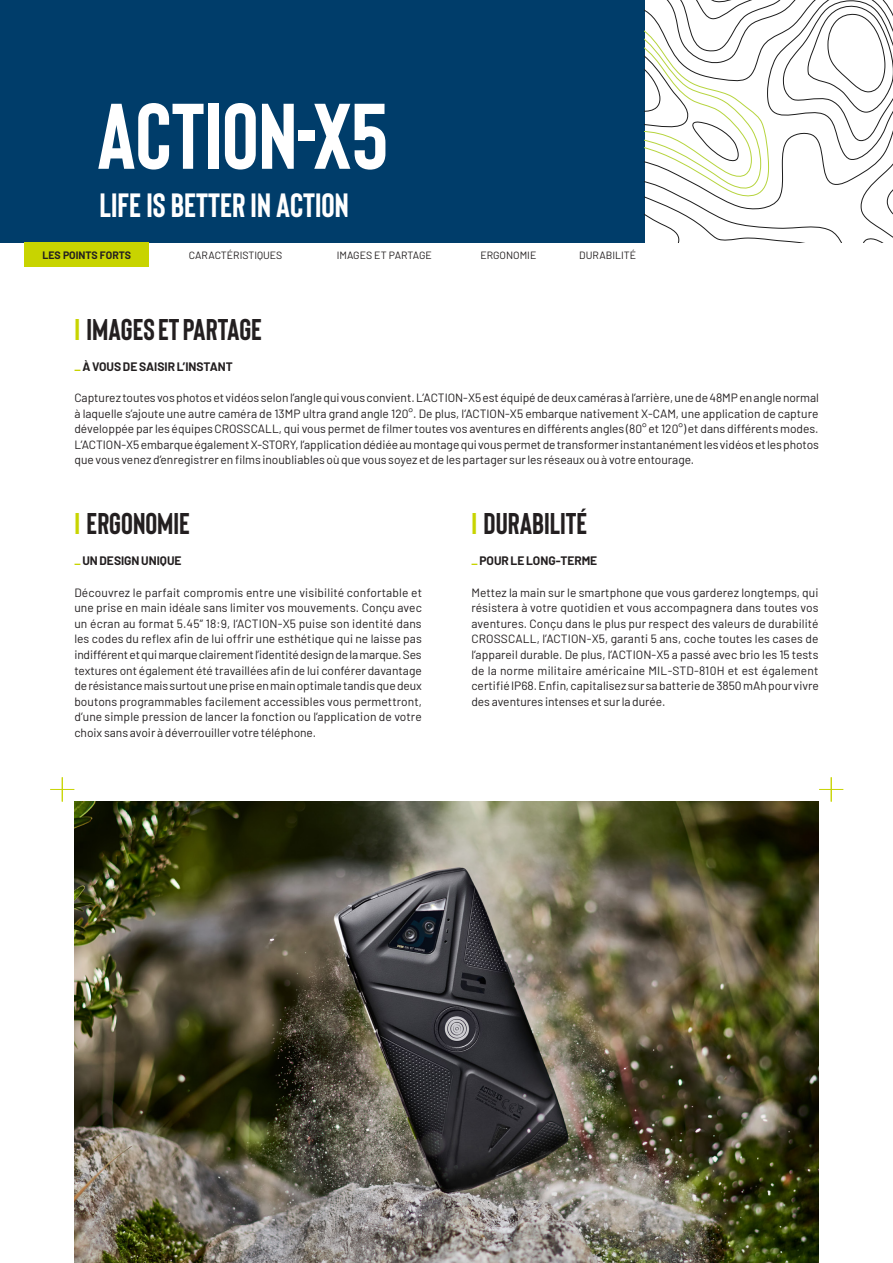
<style>
.page{position:relative;width:893px;height:1263px;background:#fff}
.page>*{position:absolute;margin:0;border:0;box-sizing:border-box;transform-origin:0 0}
.t1{font:700 92.85px "Bison";color:#fff}
.t2{font:700 33.6px "Bison";color:#fff}
.t3{font:700 30px "Bison";color:#231f20}
.t4{font:12px/15.6px "Barlow";color:#231f20;text-align:justify}
.t5{font:700 12px "Barlow";color:#231f20}
.t6{font:10.5px "Barlow";color:#231f20}
.t7{font:700 10.5px "Barlow";color:#231f20}
.s1{color:#c8d400}
</style>
<div class="page">
<div style="left:0;top:0;width:645px;height:243px;background:#003d6a"></div>
<svg style="left:50px;top:777px;width:24px;height:24px"></svg>
<svg style="left:819px;top:777px;width:24px;height:24px"></svg>
<svg style="left:645px;top:0;width:248px;height:243px"></svg>
<img style="left:74px;top:801px;width:745px;height:462px">
<div style="left:25px;top:243px;width:124px;height:24px;background:#c8d400"></div>
<p class="t1" style="left:97px;top:78px;width:292px">ACTION-X5</p>
<p class="t2" style="left:100px;top:184px;width:251px">LIFE IS BETTER IN ACTION</p>
<p class="t7" style="left:43px;top:247px;width:90px">LES POINTS FORTS</p>
<p class="t6" style="left:189px;top:247px;width:95px">CARACTÉRISTIQUES</p>
<p class="t6" style="left:337px;top:247px;width:97px">IMAGES ET PARTAGE</p>
<p class="t6" style="left:480px;top:247px;width:57px">ERGONOMIE</p>
<p class="t6" style="left:579px;top:247px;width:58px">DURABILITÉ</p>
<p class="t3" style="left:74px;top:310px;width:189px"><span class="s1">I</span> IMAGES ET PARTAGE</p>
<p class="t5" style="left:74px;top:358px;width:160px"><span class="s1">_</span>À VOUS DE SAISIR L’INSTANT</p>
<p class="t4" style="left:74px;top:389px;width:746px">Capturez toutes vos photos et vidéos selon l’angle qui vous convient. L’ACTION-X5 est équipé de deux caméras à l’arrière, une de 48MP en angle normal à laquelle s’ajoute une autre caméra de 13MP ultra grand angle 120°. De plus, l’ACTION-X5 embarque nativement X-CAM, une application de capture développée par les équipes CROSSCALL, qui vous permet de filmer toutes vos aventures en différents angles (80° et 120°) et dans différents modes.<br>L’ACTION-X5 embarque également X-STORY, l’application dédiée au montage qui vous permet de transformer instantanément les vidéos et les photos que vous venez d’enregistrer en films inoubliables où que vous soyez et de les partager sur les réseaux ou à votre entourage.</p>
<p class="t3" style="left:74px;top:505px;width:117px"><span class="s1">I</span> ERGONOMIE</p>
<p class="t5" style="left:74px;top:552px;width:109px"><span class="s1">_</span> UN DESIGN UNIQUE</p>
<p class="t4" style="left:74px;top:583px;width:349px">Découvrez le parfait compromis entre une visibilité confortable et une prise en main idéale sans limiter vos mouvements. Conçu avec un écran au format 5.45’’ 18:9, l’ACTION-X5 puise son identité dans les codes du reflex afin de lui offrir une esthétique qui ne laisse pas indifférent et qui marque clairement l’identité design de la marque. Ses textures ont également été travaillées afin de lui conférer davantage de résistance mais surtout une prise en main optimale tandis que deux boutons programmables facilement accessibles vous permettront, d’une simple pression de lancer la fonction ou l’application de votre choix sans avoir à déverrouiller votre téléphone.</p>
<p class="t3" style="left:471px;top:505px;width:117px"><span class="s1">I</span> DURABILITÉ</p>
<p class="t5" style="left:471px;top:552px;width:127px"><span class="s1">_</span> POUR LE LONG-TERME</p>
<p class="t4" style="left:471px;top:583px;width:349px">Mettez la main sur le smartphone que vous garderez longtemps, qui résistera à votre quotidien et vous accompagnera dans toutes vos aventures. Conçu dans le plus pur respect des valeurs de durabilité CROSSCALL, l’ACTION-X5, garanti 5 ans, coche toutes les cases de l’appareil durable. De plus, l’ACTION-X5 a passé avec brio les 15 tests de la norme militaire américaine MIL-STD-810H et est également certifié IP68. Enfin, capitalisez sur sa batterie de 3850 mAh pour vivre des aventures intenses et sur la durée.</p>
</div>
